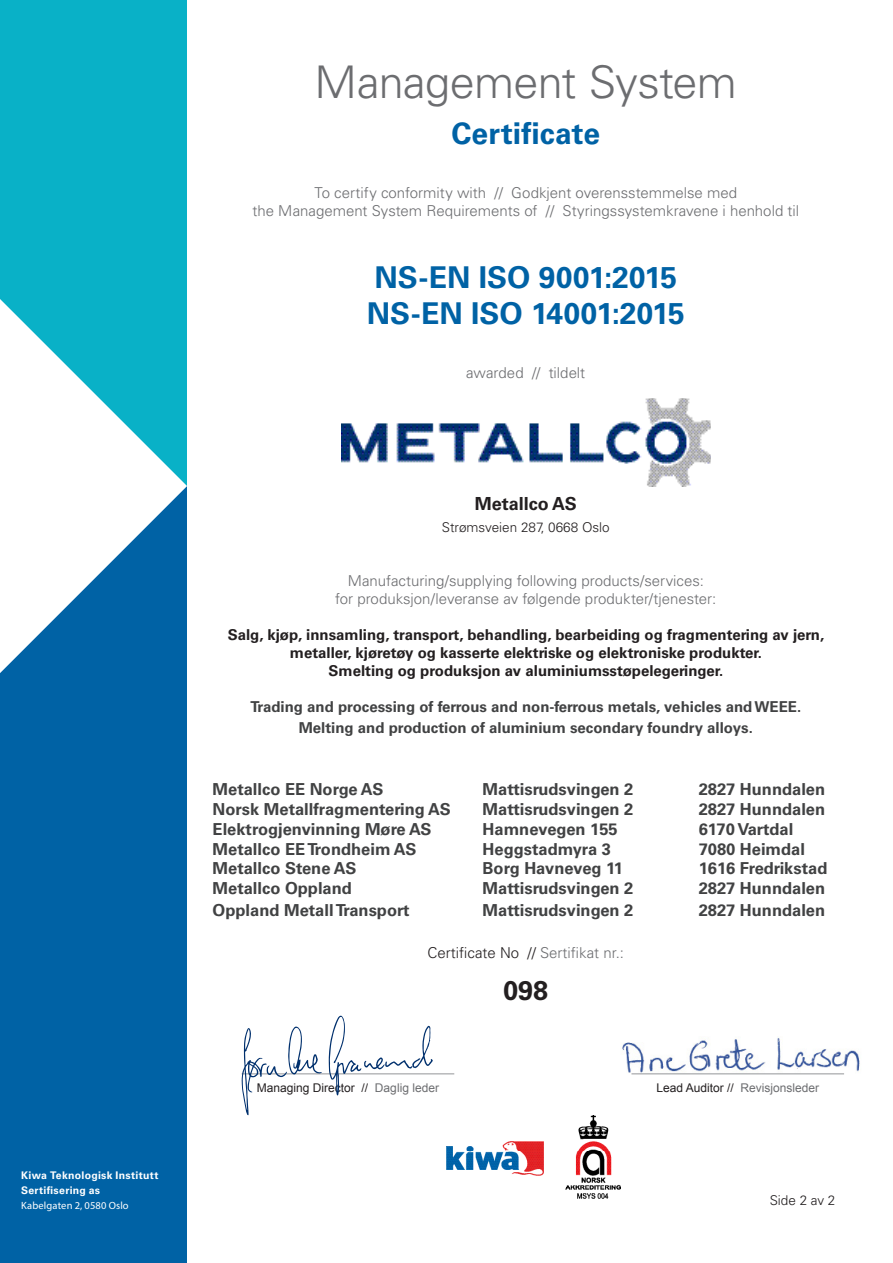
<style>
.page{position:relative;width:893px;height:1263px;background:#fff}
.page>*{position:absolute;margin:0;border:0;box-sizing:border-box;transform-origin:0 0}
.certificate_title{font:300 45px "Univers LT Std";letter-spacing:-.015em;color:#6c6d70}
.certificate{font:700 30px "Univers LT Std";color:#0062a5}
.t1{font:700 27px "Univers LT Std";color:#231f20}
.t2{font:700 18px "Univers LT Std";color:#231f20}
.t3{font:700 16.5px "Univers LT Std";color:#414243}
.explanation_text{font:300 15px "Univers LT Std";color:#6c6d70}
.t4{font:700 15px/18px "Univers LT Std";color:#231f20;text-align:center}
.t5{font:700 15px "Univers LT Std";color:#414243}
.t6{font:300 15px "Univers LT Std";color:#231f20}
.t7{font:300 13.5px "Univers LT Std";color:#231f20}
.t8{font:12px "Arial";color:#231f20}
.t9{font:12px "Arial";color:#6c6d70}
.t10{font:700 10.5px/15px "Univers LT Std";letter-spacing:.025em;color:#fff}
.t11{font:10.5px "Myriad Pro";letter-spacing:.015em;color:#fff}
.s1{color:#6c6d70}
.s2{color:#231f20}
</style>
<div class="page">
<div style="left:0;top:486px;width:187px;height:777px;background:#0062a5"></div>
<div style="left:0;top:0;width:187px;height:486px;background:#09b1c7"></div>
<svg style="left:0;top:299px;width:187px;height:374px;fill:#fff"></svg>
<img style="left:622px;top:1037px;width:238px;height:36px">
<hr style="left:242px;top:1073px;width:212px;height:1px;background:#939598">
<hr style="left:631px;top:1073px;width:213px;height:1px;background:#939598">
<img style="left:446px;top:1115px;width:175px;height:83px">
<svg style="left:329px;top:1016px;width:104px;height:79px"></svg>
<svg style="left:242px;top:1026px;width:80px;height:89px"></svg>
<img style="left:341px;top:398px;width:369px;height:88px">
<p class="t10" style="left:21px;top:1168px;width:139px">Kiwa Teknologisk Institutt<br>Sertifisering as</p>
<p class="t11" style="left:21px;top:1199px;width:109px">Kabelgaten 2, 0580 Oslo</p>
<p class="certificate_title" style="left:315px;top:55px;width:424px">Management System</p>
<p class="certificate" style="left:451px;top:115px;width:150px">Certificate</p>
<p class="explanation_text" style="left:314px;top:183px;width:424px">To certify conformity with // Godkjent overensstemmelse med</p>
<p class="explanation_text" style="left:252px;top:201px;width:548px">the Management System Requirements of // Styringssystemkravene i henhold til</p>
<p class="certificate" style="left:374px;top:259px;width:304px">NS-EN ISO 9001:2015</p>
<p class="certificate" style="left:367px;top:295px;width:319px">NS-EN ISO 14001:2015</p>
<p class="explanation_text" style="left:466px;top:363px;width:120px">awarded // tildelt</p>
<p class="t2" style="left:475px;top:493px;width:104px">Metallco AS</p>
<p class="t7" style="left:442px;top:519px;width:169px">Strømsveien 287, 0668 Oslo</p>
<p class="explanation_text" style="left:348px;top:571px;width:358px">Manufacturing/supplying following products/services:</p>
<p class="explanation_text" style="left:335px;top:589px;width:383px">for produksjon/leveranse av følgende produkter/tjenester:</p>
<p class="t4" style="left:228px;top:626px;width:598px">Salg, kjøp, innsamling, transport, behandling, bearbeiding og fragmentering av jern, metaller, kjøretøy og kasserte elektriske og elektroniske produkter.</p>
<p class="t4" style="left:329px;top:662px;width:396px">Smelting og produksjon av aluminiumsstøpelegeringer.</p>
<p class="t5" style="left:251px;top:698px;width:552px">Trading and processing of ferrous and non-ferrous metals, vehicles and WEEE.</p>
<p class="t5" style="left:299px;top:719px;width:456px">Melting and production of aluminium secondary foundry alloys.</p>
<p class="t3" style="left:213px;top:780px;width:172px">Metallco EE Norge AS</p>
<p class="t3" style="left:483px;top:780px;width:152px">Mattisrudsvingen 2</p>
<p class="t3" style="left:699px;top:780px;width:128px">2827 Hunndalen</p>
<p class="t3" style="left:213px;top:799px;width:240px">Norsk Metallfragmentering AS</p>
<p class="t3" style="left:483px;top:799px;width:152px">Mattisrudsvingen 2</p>
<p class="t3" style="left:699px;top:799px;width:128px">2827 Hunndalen</p>
<p class="t3" style="left:213px;top:819px;width:220px">Elektrogjenvinning Møre AS</p>
<p class="t3" style="left:483px;top:819px;width:137px">Hamnevegen 155</p>
<p class="t3" style="left:699px;top:819px;width:96px">6170 Vartdal</p>
<p class="t3" style="left:213px;top:839px;width:205px">Metallco EE Trondheim AS</p>
<p class="t3" style="left:483px;top:839px;width:130px">Heggstadmyra 3</p>
<p class="t3" style="left:699px;top:839px;width:108px">7080 Heimdal</p>
<p class="t3" style="left:213px;top:859px;width:145px">Metallco Stene AS</p>
<p class="t3" style="left:483px;top:859px;width:142px">Borg Havneveg 11</p>
<p class="t3" style="left:699px;top:859px;width:130px">1616 Fredrikstad</p>
<p class="t3" style="left:213px;top:879px;width:141px">Metallco Oppland</p>
<p class="t3" style="left:483px;top:879px;width:152px">Mattisrudsvingen 2</p>
<p class="t3" style="left:699px;top:879px;width:128px">2827 Hunndalen</p>
<p class="t3" style="left:213px;top:900px;width:199px">Oppland Metall Transport</p>
<p class="t3" style="left:483px;top:900px;width:152px">Mattisrudsvingen 2</p>
<p class="t3" style="left:699px;top:900px;width:128px">2827 Hunndalen</p>
<p class="t6" style="left:428px;top:943px;width:198px">Certificate No // <span class="s1">Sertifikat nr.:</span></p>
<p class="t1" style="left:503px;top:974px;width:47px">098</p>
<p class="t8" style="left:257px;top:1079px;width:184px">Managing Director // <span class="s1">Daglig leder</span></p>
<p class="t9" style="left:656px;top:1079px;width:164px"><span class="s2">Lead Auditor //</span> Revisjonsleder</p>
<p class="t7" style="left:770px;top:1192px;width:67px">Side 2 av 2</p>
</div>
